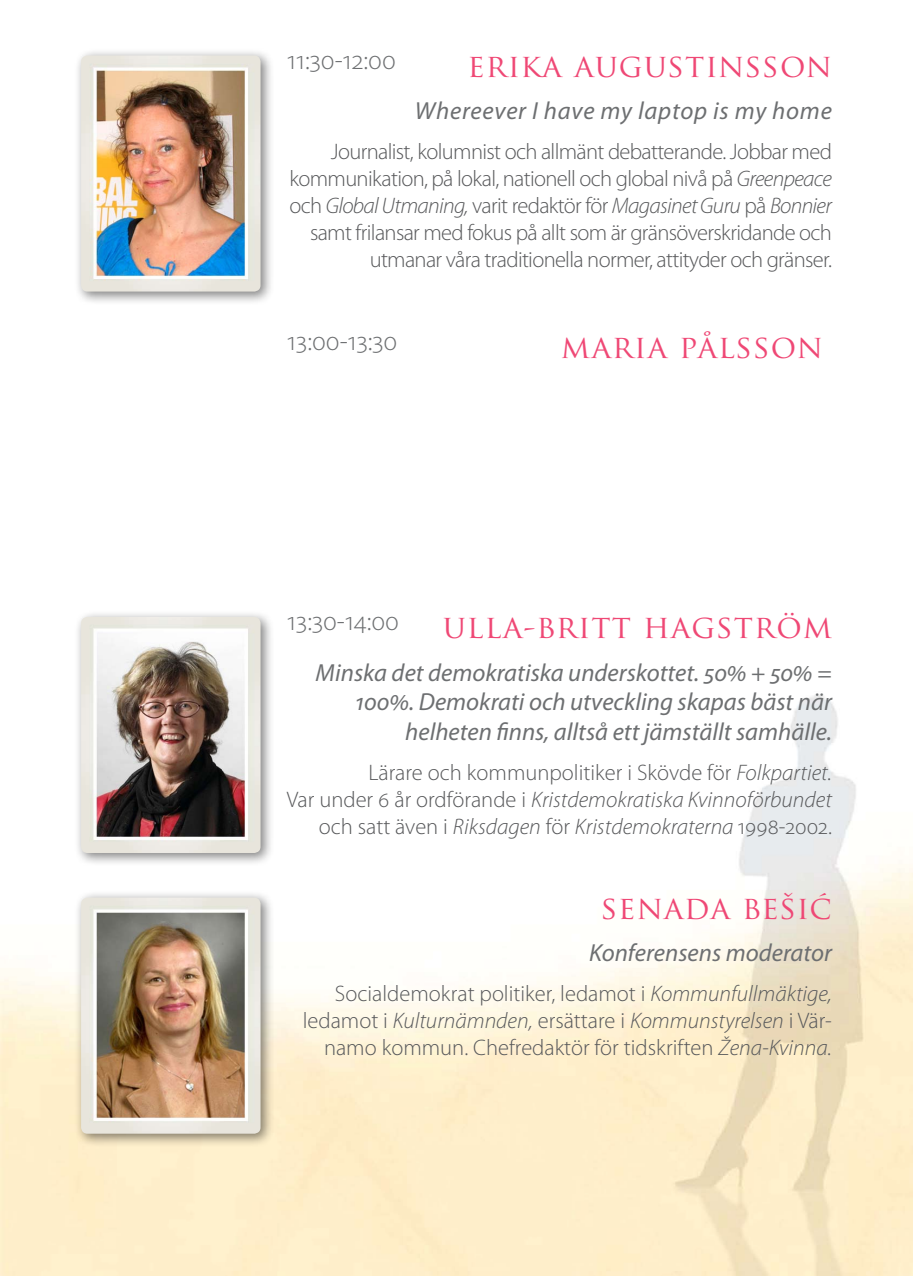
<style>
.page{position:relative;width:913px;height:1276px;background:#fff}
.page>*{position:absolute;margin:0;border:0;box-sizing:border-box;transform-origin:0 0}
.t1{font:31.5px "Trajan Pro";letter-spacing:.03em;color:#ef4875}
.t2{font:300 27px "Myriad Pro";color:#6d6f71}
.t3{font:italic 24.75px/29.7px "Myriad Pro";color:#6d6f71;text-align:right}
.t4{font:italic 24.75px "Myriad Pro";letter-spacing:.03em;color:#6d6f71}
.t5{font:300 22.5px/27px "Myriad Pro";color:#58595b;text-align:right}
.t6{font:300 22.5px/27px "Myriad Pro";letter-spacing:-.03em;color:#58595b;text-align:right}
.s1{font-style:italic}
</style>
<div class="page">
<div style="left:73px;top:48px;width:210px;height:266px;background:#000;opacity:.5"></div>
<img style="left:81px;top:55px;width:179px;height:236px">
<div style="left:73px;top:609px;width:210px;height:266px;background:#000;opacity:.5"></div>
<img style="left:81px;top:617px;width:179px;height:236px">
<div style="left:73px;top:889px;width:210px;height:267px;background:#000;opacity:.5"></div>
<img style="left:81px;top:897px;width:179px;height:236px">
<p class="t2" style="left:287px;top:45px;width:110px">11:30-12:00</p>
<h1 class="t1" style="left:467px;top:45px;width:366px">ERIKA AUGUSTINSSON</h1>
<p class="t4" style="left:414px;top:98px;width:418px">Whereever I have my laptop is my home</p>
<p class="t6" style="left:289px;top:138px;width:543px">Journalist, kolumnist och allmänt debatterande. Jobbar med kommunikation, på lokal, nationell och global nivå på <span class="s1">Greenpeace </span>och <span class="s1">Global Utmaning,</span> varit redaktör för <span class="s1">Magasinet Guru</span> på <span class="s1">Bonnier </span>samt frilansar med fokus på allt som är gränsöverskridande och utmanar våra traditionella normer, attityder och gränser.</p>
<p class="t2" style="left:287px;top:326px;width:111px">13:00-13:30</p>
<h1 class="t1" style="left:560px;top:326px;width:263px">MARIA PÅLSSON</h1>
<h1 class="t1" style="left:442px;top:607px;width:390px">ULLA-BRITT HAGSTRÖM</h1>
<p class="t3" style="left:315px;top:658px;width:517px">Minska det demokratiska underskottet. 50% + 50% =<br>100%. Demokrati och utveckling skapas bäst när helheten finns, alltså ett jämställt samhälle.</p>
<p class="t5" style="left:286px;top:759px;width:546px">Lärare och kommunpolitiker i Skövde för <span class="s1">Folkpartiet.<br></span>Var under 6 år ordförande i <span class="s1">Kristdemokratiska Kvinnoförbundet </span>och satt även i <span class="s1">Riksdagen</span> för <span class="s1">Kristdemokraterna</span> 1998-2002.</p>
<p class="t2" style="left:287px;top:606px;width:113px">13:30-14:00</p>
<h1 class="t1" style="left:601px;top:887px;width:232px">SENADA BEŠIĆ</h1>
<p class="t3" style="left:589px;top:939px;width:244px">Konferensens moderator</p>
<p class="t5" style="left:302px;top:980px;width:530px">Socialdemokrat politiker, ledamot i <span class="s1">Kommunfullmäktige, </span>ledamot i <span class="s1">Kulturnämnden,</span> ersättare i <span class="s1">Kommunstyrelsen</span> i Vär&shy;namo kommun. Chefredaktör för tidskriften <span class="s1">Žena-Kvinna.</span></p>
</div>
